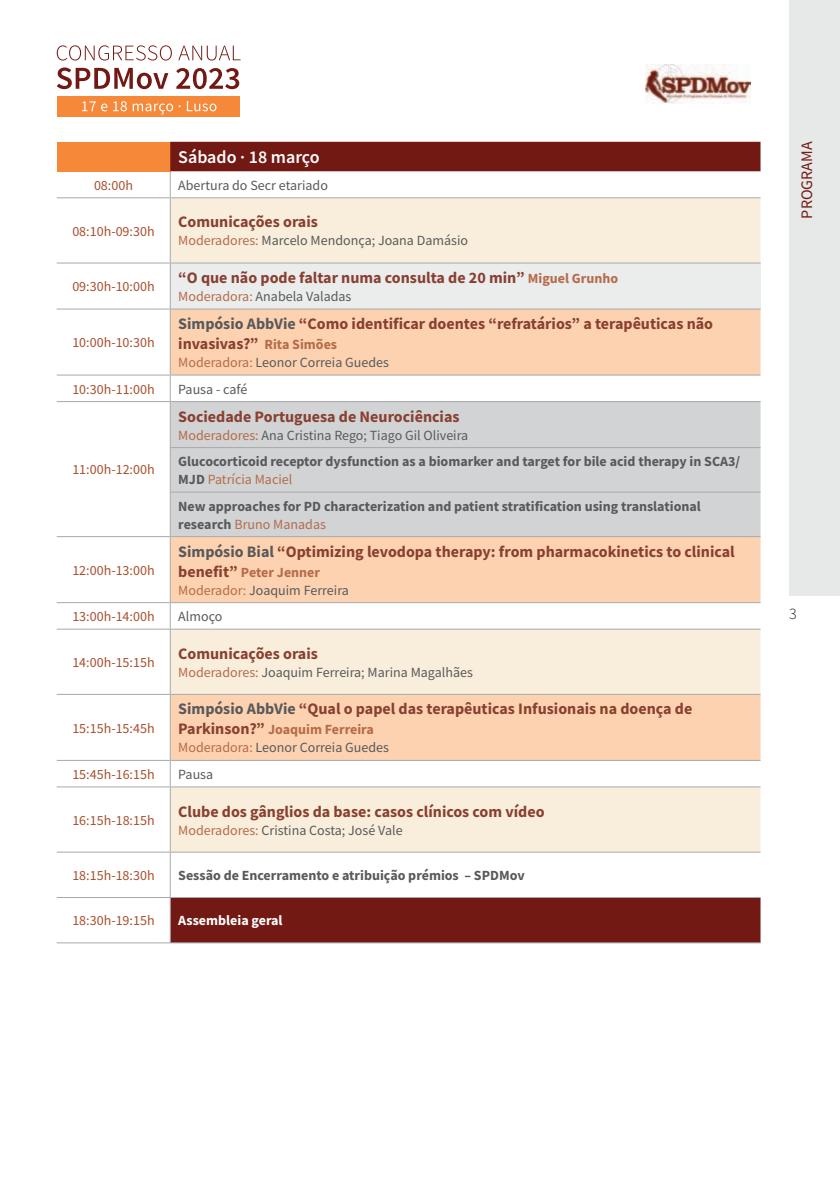
<style>
.page{position:relative;width:840px;height:1191px;background:#fff}
.page>*{position:absolute;margin:0;border:0;box-sizing:border-box;transform-origin:0 0}
.t1{font:600 18px "Source Sans Pro";color:#fff}
.t2{font:700 16px/20px "Source Sans Pro";color:#884031}
.t3{font:16px "Source Sans Pro";color:#721914}
.t4{font:300 16px "Source Sans Pro";color:#231f20}
.t5{font:14px/18px "Source Sans Pro";color:#58595b}
.t6{font:700 14px/26.6px "Source Sans Pro";color:#58595b}
.t7{font:14px "Source Sans Pro";color:#a84f2d}
.t8{font:14px "Source Sans Pro";color:#b56b4a}
.t9{font:700 14px "Source Sans Pro";color:#fff}
.s1{color:#b56b4a}
.s2{font-size:14px;color:#b56b4a}
.s3{color:#58595b}
.s4{font-weight:400;color:#b56b4a}
.s5{font-weight:400}
.s6{font-weight:700;color:#58595b}
.s7{font-weight:700;font-size:16px;color:#884031}
.s8{font-weight:700;color:#b56b4a}
</style>
<div class="page">
<div style="left:788px;top:0;width:51px;height:595px;background:#e7e8e8"></div>
<img style="left:645px;top:65px;width:104px;height:38px">
<svg style="left:57px;top:45px;width:115px;height:16px"></svg>
<svg style="left:178px;top:46px;width:62px;height:15px"></svg>
<svg style="left:57px;top:67px;width:111px;height:22px"></svg>
<svg style="left:176px;top:68px;width:63px;height:21px"></svg>
<div style="left:58px;top:96px;width:182px;height:21px;background:#f68839"></div>
<svg style="left:82px;top:101px;width:25px;height:10px"></svg>
<svg style="left:113px;top:101px;width:14px;height:10px"></svg>
<svg style="left:133px;top:104px;width:40px;height:11px"></svg>
<svg style="left:187px;top:101px;width:29px;height:10px"></svg>
<div style="left:57px;top:142px;width:113px;height:29px;background:#f68839"></div>
<svg style="left:170px;top:142px;width:590px;height:800px;fill:#721b16"></svg>
<svg style="left:171px;top:198px;width:589px;height:653px;fill:#f9eedb"></svg>
<div style="left:170px;top:263px;width:590px;height:46px;background:#ebecec"></div>
<svg style="left:171px;top:309px;width:589px;height:451px;fill:#fdd2b0"></svg>
<div style="left:171px;top:402px;width:589px;height:134px;background:#d1d3d4"></div>
<svg style="left:170px;top:171px;width:1px;height:26px"></svg>
<hr style="left:57px;top:197px;width:113px;height:1px;background:#a7a9ac">
<hr style="left:170px;top:197px;width:590px;height:1px;background:#a7a9ac">
<hr style="left:170px;top:198px;width:1px;height:64px;background:#a7a9ac">
<hr style="left:57px;top:262px;width:113px;height:1px;background:#a7a9ac">
<hr style="left:170px;top:262px;width:590px;height:1px;background:#a7a9ac">
<hr style="left:170px;top:263px;width:1px;height:45px;background:#a7a9ac">
<hr style="left:57px;top:308px;width:113px;height:1px;background:#a7a9ac">
<hr style="left:170px;top:308px;width:590px;height:1px;background:#a7a9ac">
<hr style="left:170px;top:309px;width:1px;height:65px;background:#a7a9ac">
<hr style="left:57px;top:374px;width:113px;height:1px;background:#a7a9ac">
<hr style="left:170px;top:374px;width:590px;height:1px;background:#a7a9ac">
<svg style="left:170px;top:375px;width:1px;height:26px"></svg>
<hr style="left:57px;top:401px;width:113px;height:1px;background:#a7a9ac">
<hr style="left:170px;top:401px;width:590px;height:1px;background:#a7a9ac">
<hr style="left:170px;top:402px;width:1px;height:45px;background:#a7a9ac">
<hr style="left:170px;top:447px;width:590px;height:1px;background:#a7a9ac">
<hr style="left:170px;top:448px;width:1px;height:43px;background:#a7a9ac">
<hr style="left:170px;top:491px;width:590px;height:1px;background:#a7a9ac">
<hr style="left:170px;top:492px;width:1px;height:44px;background:#a7a9ac">
<hr style="left:57px;top:536px;width:113px;height:1px;background:#a7a9ac">
<hr style="left:170px;top:536px;width:590px;height:1px;background:#a7a9ac">
<hr style="left:170px;top:537px;width:1px;height:65px;background:#a7a9ac">
<hr style="left:57px;top:602px;width:113px;height:1px;background:#a7a9ac">
<hr style="left:170px;top:602px;width:590px;height:1px;background:#a7a9ac">
<svg style="left:170px;top:603px;width:1px;height:25px"></svg>
<hr style="left:57px;top:628px;width:113px;height:1px;background:#a7a9ac">
<hr style="left:170px;top:628px;width:590px;height:1px;background:#a7a9ac">
<hr style="left:170px;top:629px;width:1px;height:65px;background:#a7a9ac">
<hr style="left:57px;top:694px;width:113px;height:1px;background:#a7a9ac">
<hr style="left:170px;top:694px;width:590px;height:1px;background:#a7a9ac">
<hr style="left:170px;top:695px;width:1px;height:65px;background:#a7a9ac">
<hr style="left:57px;top:760px;width:113px;height:1px;background:#a7a9ac">
<hr style="left:170px;top:760px;width:590px;height:1px;background:#a7a9ac">
<svg style="left:170px;top:761px;width:1px;height:25px"></svg>
<hr style="left:57px;top:786px;width:113px;height:1px;background:#a7a9ac">
<hr style="left:170px;top:786px;width:590px;height:1px;background:#a7a9ac">
<hr style="left:170px;top:787px;width:1px;height:64px;background:#a7a9ac">
<hr style="left:57px;top:851px;width:113px;height:1px;background:#a7a9ac">
<hr style="left:170px;top:851px;width:590px;height:1px;background:#a7a9ac">
<hr style="left:170px;top:852px;width:1px;height:45px;background:#a7a9ac">
<hr style="left:57px;top:897px;width:113px;height:1px;background:#a7a9ac">
<hr style="left:170px;top:897px;width:590px;height:1px;background:#a7a9ac">
<hr style="left:170px;top:898px;width:1px;height:44px;background:#a7a9ac">
<hr style="left:57px;top:942px;width:113px;height:1px;background:#a7a9ac">
<hr style="left:170px;top:942px;width:590px;height:1px;background:#a7a9ac">
<p class="t1" style="left:178px;top:150px;width:143px">Sábado · 18 março</p>
<p class="t7" style="left:94px;top:176px;width:40px">08:00h</p>
<p class="t5" style="left:178px;top:177px;width:151px">Abertura do Secr etariado</p>
<p class="t7" style="left:72px;top:222px;width:84px">08:10h-09:30h</p>
<p class="t2" style="left:178px;top:212px;width:141px">Comunicações orais</p>
<p class="t5" style="left:178px;top:233px;width:291px"><span class="s1">Moderadores:</span> Marcelo Mendonça; Joana Damásio</p>
<p class="t7" style="left:72px;top:277px;width:84px">09:30h-10:00h</p>
<p class="t2" style="left:178px;top:267px;width:441px">“O que não pode faltar numa consulta de 20 min” <span class="s2">Miguel Grunho</span></p>
<p class="t5" style="left:178px;top:288px;width:174px"><span class="s1">Moderadora:</span> Anabela Valadas</p>
<p class="t7" style="left:72px;top:333px;width:84px">10:00h-10:30h</p>
<p class="t2" style="left:178px;top:313px;width:536px"><span class="s3">Simpósio AbbVie</span> “Como identificar doentes “refratários” a terapêuticas não invasivas?” <span class="s2">Rita Simões</span></p>
<p class="t5" style="left:178px;top:354px;width:212px"><span class="s1">Moderadora:</span> Leonor Correia Guedes</p>
<p class="t7" style="left:72px;top:379px;width:84px">10:30h-11:00h</p>
<p class="t5" style="left:178px;top:381px;width:71px">Pausa - café</p>
<p class="t7" style="left:72px;top:460px;width:84px">11:00h-12:00h</p>
<p class="t7" style="left:72px;top:561px;width:84px">12:00h-13:00h</p>
<p class="t2" style="left:178px;top:406px;width:283px">Sociedade Portuguesa de Neurociências</p>
<p class="t6" style="left:178px;top:421px;width:563px"><span class="s4">Moderadores:</span> <span class="s5">Ana Cristina Rego; Tiago Gil Oliveira<br></span>Glucocorticoid receptor dysfunction as a biomarker and target for bile acid therapy in SCA3/</p>
<p class="t6" style="left:178px;top:466px;width:524px">MJD <span class="s4">Patrícia Maciel<br></span>New approaches for PD characterization and patient stratification using translational</p>
<p class="t8" style="left:178px;top:514px;width:149px"><span class="s6">research</span> Bruno Manadas</p>
<p class="t2" style="left:178px;top:541px;width:557px"><span class="s3">Simpósio Bial</span> “Optimizing levodopa therapy: from pharmacokinetics to clinical</p>
<p class="t5" style="left:178px;top:564px;width:172px"><span class="s7">benefit”</span> <span class="s8">Peter Jenner<br></span><span class="s1">Moderador:</span> Joaquim Ferreira</p>
<p class="t7" style="left:72px;top:607px;width:84px">13:00h-14:00h</p>
<p class="t5" style="left:178px;top:608px;width:46px">Almoço</p>
<p class="t7" style="left:72px;top:653px;width:84px">14:00h-15:15h</p>
<p class="t2" style="left:178px;top:643px;width:141px">Comunicações orais</p>
<p class="t5" style="left:178px;top:664px;width:296px"><span class="s1">Moderadores:</span> Joaquim Ferreira; Marina Magalhães</p>
<p class="t7" style="left:72px;top:718px;width:84px">15:15h-15:45h</p>
<p class="t2" style="left:178px;top:699px;width:515px"><span class="s3">Simpósio AbbVie</span> “Qual o papel das terapêuticas Infusionais na doença de</p>
<p class="t5" style="left:178px;top:722px;width:212px"><span class="s7">Parkinson?”</span> <span class="s8">Joaquim Ferreira<br></span><span class="s1">Moderadora:</span> Leonor Correia Guedes</p>
<p class="t7" style="left:72px;top:765px;width:84px">15:45h-16:15h</p>
<p class="t5" style="left:178px;top:766px;width:36px">Pausa</p>
<p class="t7" style="left:72px;top:810px;width:84px">16:15h-18:15h</p>
<p class="t2" style="left:178px;top:801px;width:367px">Clube dos gânglios da base: casos clínicos com vídeo</p>
<p class="t5" style="left:178px;top:822px;width:226px"><span class="s1">Moderadores:</span> Cristina Costa; José Vale</p>
<p class="t7" style="left:72px;top:866px;width:84px">18:15h-18:30h</p>
<p class="t6" style="left:178px;top:862px;width:348px">Sessão de Encerramento e atribuição prémios – SPDMov</p>
<p class="t7" style="left:72px;top:911px;width:84px">18:30h-19:15h</p>
<p class="t9" style="left:178px;top:911px;width:106px">Assembleia geral</p>
<p class="t3" style="left:795px;top:218px;width:78px;rotate:-90deg">PROGRAMA</p>
<p class="t4" style="left:788px;top:603px;width:9px">3</p>
</div>
